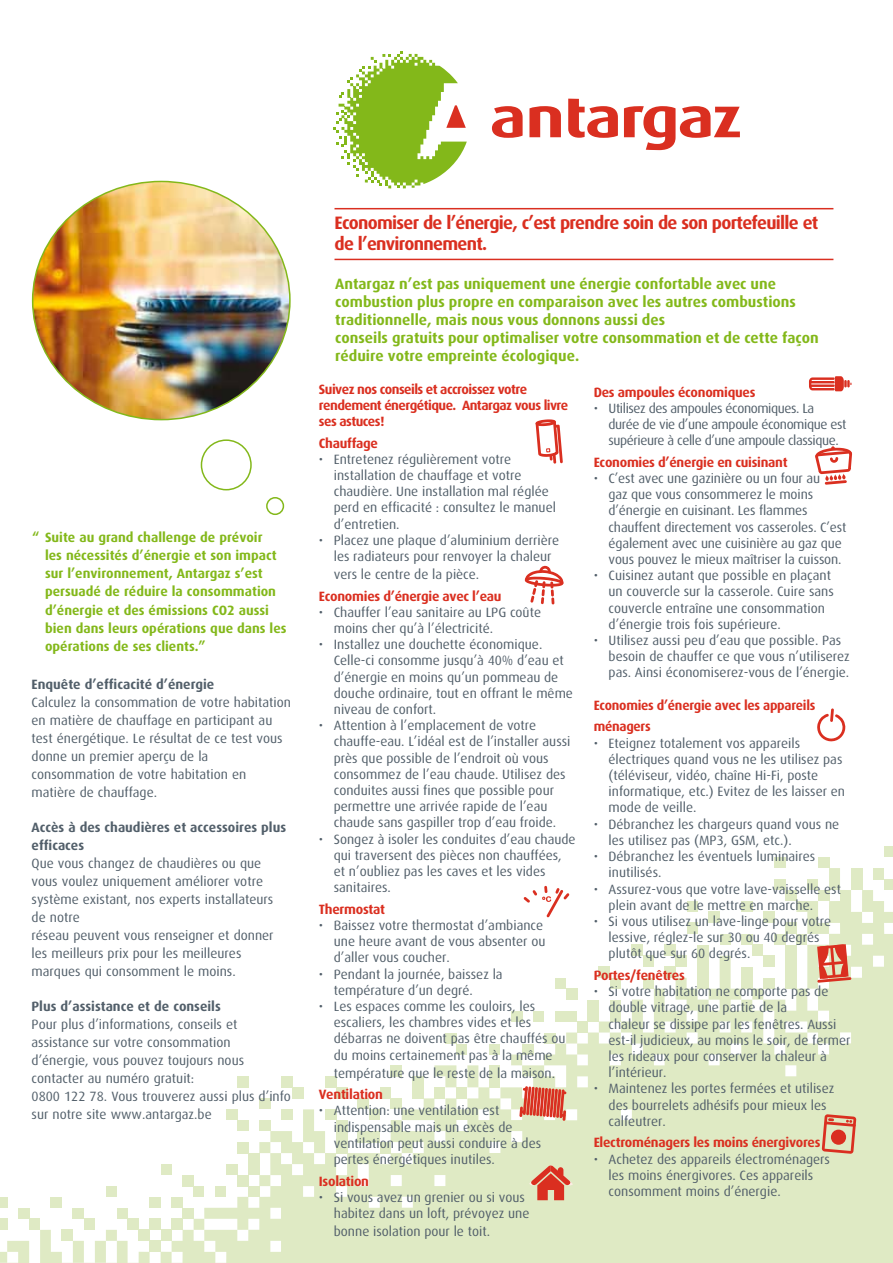
<style>
.page{position:relative;width:893px;height:1263px;background:#fff}
.page>*{position:absolute;margin:0;border:0;box-sizing:border-box;transform-origin:0 0}
.t1{font:700 18px/21.6px "Dax OT";letter-spacing:-.04em;color:#da2f20}
.t2{font:700 15px/18px "Dax OT";color:#83b81a}
.t3{font:13.5px/16.2px "Dax OT";color:#525f6a}
.t4{font:700 13.5px/18.1px "Dax OT";color:#83b81a}
.t5{font:700 13.5px/21.6px "Dax OT";letter-spacing:-.02em;color:#da2f20}
.t6{font:13.5px/16.2px "Dax OT";letter-spacing:-.03em;color:#525f6a}
.t7{font:700 13.5px/18px "Dax OT";color:#525f6a}
.t8{font:700 13.5px/16.2px "Dax OT";letter-spacing:-.04em;color:#da2f20}
</style>
<div class="page">
<div style="left:884px;top:846px;width:9px;height:11px;background:#dfeac4"></div>
<div style="left:774px;top:857px;width:11px;height:11px;background:#dfeac4"></div>
<div style="left:818px;top:857px;width:11px;height:11px;background:#dfeac4"></div>
<div style="left:851px;top:868px;width:11px;height:22px;background:#dfeac4"></div>
<div style="left:873px;top:868px;width:11px;height:11px;background:#dfeac4"></div>
<div style="left:884px;top:879px;width:9px;height:11px;background:#dfeac4"></div>
<div style="left:0;top:1197px;width:7px;height:11px;background:#dfeac4"></div>
<div style="left:0;top:1219px;width:7px;height:11px;background:#dfeac4"></div>
<svg style="left:0;top:1252px;width:7px;height:11px"></svg>
<svg style="left:7px;top:890px;width:886px;height:373px"></svg>
<svg style="left:536px;top:419px;width:27px;height:45px"></svg>
<svg style="left:525px;top:566px;width:38px;height:38px"></svg>
<svg style="left:524px;top:886px;width:45px;height:31px"></svg>
<svg style="left:519px;top:1086px;width:47px;height:35px;background:#de7a65"></svg>
<svg style="left:529px;top:1165px;width:45px;height:35px;background:#dd9076"></svg>
<div style="left:558px;top:1167px;width:5px;height:10px;background:#da2f20;border-radius:3px"></div>
<svg style="left:809px;top:376px;width:42px;height:15px"></svg>
<svg style="left:815px;top:446px;width:37px;height:39px"></svg>
<svg style="left:817px;top:708px;width:28px;height:34px"></svg>
<svg style="left:774px;top:868px;width:77px;height:121px"></svg>
<svg style="left:822px;top:1114px;width:34px;height:40px"></svg>
<div style="left:831px;top:1129px;width:15px;height:16px;background:#da2f20;border-radius:50%"></div>
<hr style="left:334px;top:208px;width:499px;height:1px;background:#da2f20">
<hr style="left:334px;top:259px;width:499px;height:1px;background:#da2f20">
<svg style="left:529px;top:106px;width:32px;height:31px"></svg>
<svg style="left:568px;top:99px;width:50px;height:39px"></svg>
<svg style="left:492px;top:106px;width:31px;height:32px"></svg>
<svg style="left:624px;top:106px;width:116px;height:44px"></svg>
<svg style="left:333px;top:51px;width:134px;height:137px"></svg>
<img style="left:33px;top:181px;width:257px;height:239px">
<div style="left:201px;top:439px;width:51px;height:51px;border:2px solid #83b81a;border-radius:50%"></div>
<div style="left:266px;top:497px;width:18px;height:18px;border:2px solid #83b81a;border-radius:50%"></div>
<p class="t4" style="left:45px;top:526px;width:243px;text-indent:-13px">“ Suite au grand challenge de prévoir<br>les nécessités d’énergie et son impact sur l’environnement, Antargaz s’est persuadé de réduire la consommation d’énergie et des émissions CO2 aussi bien dans leurs opérations que dans les opérations de ses clients.”</p>
<p class="t7" style="left:32px;top:673px;width:184px">Enquête d’efficacité d’énergie</p>
<p class="t3" style="left:32px;top:691px;width:261px;line-height:18px">Calculez la consommation de votre habitation en matière de chauffage en participant au test énergétique. Le résultat de ce test vous donne un premier aperçu de la consommation de votre habitation en matière de chauffage.</p>
<p class="t7" style="left:32px;top:816px;width:256px">Accès à des chaudières et accessoires plus efficaces</p>
<p class="t3" style="left:32px;top:852px;width:244px;line-height:18px">Que vous changez de chaudières ou que vous voulez uniquement améliorer votre système existant, nos experts installateurs de notre<br>réseau peuvent vous renseigner et donner les meilleurs prix pour les meilleures marques qui consomment le moins.</p>
<p class="t7" style="left:32px;top:995px;width:191px">Plus d’assistance et de conseils</p>
<p class="t3" style="left:32px;top:1013px;width:261px;line-height:18px">Pour plus d’informations, conseils et assistance sur votre consommation d’énergie, vous pouvez toujours nous contacter au numéro gratuit:<br>0800 122 78. Vous trouverez aussi plus d’info sur notre site www.antargaz.be</p>
<h1 class="t1" style="left:334px;top:208px;width:485px">Economiser de l’énergie, c’est prendre soin de son portefeuille et de l’environnement.</h1>
<p class="t2" style="left:335px;top:272px;width:485px">Antargaz n’est pas uniquement une énergie confortable avec une combustion plus propre en comparaison avec les autres combustions traditionnelle, mais nous vous donnons aussi des<br>conseils gratuits pour optimaliser votre consommation et de cette façon réduire votre empreinte écologique.</p>
<p class="t8" style="left:319px;top:378px;width:251px">Suivez nos conseils et accroissez votre rendement énergétique. Antargaz vous livre ses astuces!</p>
<p class="t5" style="left:319px;top:430px;width:61px">Chauffage</p>
<p class="t3" style="left:334px;top:448px;width:224px;text-indent:-15px">• Entretenez régulièrement votre installation de chauffage et votre chaudière. Une installation mal réglée perd en efficacité : consultez le manuel d’entretien.</p>
<p class="t3" style="left:319px;top:529px;width:242px;text-align:center">• Placez une plaque d’aluminium derrière les radiateurs pour renvoyer la chaleur</p>
<p class="t3" style="left:334px;top:564px;width:147px">vers le centre de la pièce.</p>
<p class="t5" style="left:319px;top:583px;width:184px">Economies d’énergie avec l’eau</p>
<p class="t3" style="left:334px;top:601px;width:209px;text-indent:-15px">• Chauffer l’eau sanitaire au LPG coûte moins cher qu’à l’électricité.</p>
<p class="t3" style="left:334px;top:634px;width:241px;text-indent:-15px">• Installez une douchette économique.<br>Celle-ci consomme jusqu’à 40% d’eau et d’énergie en moins qu’un pommeau de douche ordinaire, tout en offrant le même niveau de confort.</p>
<p class="t3" style="left:334px;top:715px;width:238px;text-indent:-15px">• Attention à l’emplacement de votre chauffe-eau. L’idéal est de l’installer aussi près que possible de l’endroit où vous consommez de l’eau chaude. Utilisez des conduites aussi fines que possible pour permettre une arrivée rapide de l’eau chaude sans gaspiller trop d’eau froide.</p>
<p class="t3" style="left:334px;top:828px;width:243px;text-indent:-15px">• Songez à isoler les conduites d’eau chaude qui traversent des pièces non chauffées, et n’oubliez pas les caves et les vides sanitaires.</p>
<p class="t5" style="left:319px;top:896px;width:68px">Thermostat</p>
<p class="t3" style="left:334px;top:915px;width:213px;text-indent:-15px">• Baissez votre thermostat d’ambiance une heure avant de vous absenter ou d’aller vous coucher.</p>
<p class="t3" style="left:334px;top:963px;width:170px;text-indent:-15px">• Pendant la journée, baissez la température d’un degré.</p>
<p class="t3" style="left:334px;top:996px;width:233px;text-indent:-15px">• Les espaces comme les couloirs, les escaliers, les chambres vides et les débarras ne doivent pas être chauffés ou du moins certainement pas à la même</p>
<p class="t3" style="left:334px;top:1062px;width:223px">température que le reste de la maison.</p>
<p class="t5" style="left:319px;top:1081px;width:65px">Ventilation</p>
<p class="t3" style="left:334px;top:1100px;width:209px;text-indent:-15px">• Attention: une ventilation est indispensable mais un excès de ventilation peut aussi conduire à des pertes énergétiques inutiles.</p>
<p class="t5" style="left:319px;top:1168px;width:52px">Isolation</p>
<p class="t3" style="left:334px;top:1186px;width:197px;text-indent:-15px">• Si vous avez un grenier ou si vous habitez dans un loft, prévoyez une</p>
<p class="t3" style="left:334px;top:1221px;width:158px">bonne isolation pour le toit.</p>
<p class="t5" style="left:594px;top:379px;width:163px">Des ampoules économiques</p>
<p class="t6" style="left:609px;top:398px;width:239px;text-indent:-15px">• Utilisez des ampoules économiques. La durée de vie d’une ampoule économique est supérieure à celle d’une ampoule classique.</p>
<p class="t5" style="left:594px;top:449px;width:195px">Economies d’énergie en cuisinant</p>
<p class="t3" style="left:609px;top:468px;width:239px;text-indent:-15px">• C’est avec une gazinière ou un four au<br>gaz que vous consommerez le moins d’énergie en cuisinant. Les flammes chauffent directement vos casseroles. C’est également avec une cuisinière au gaz que vous pouvez le mieux maîtriser la cuisson.</p>
<p class="t3" style="left:609px;top:565px;width:227px;text-indent:-15px">• Cuisinez autant que possible en plaçant un couvercle sur la casserole. Cuire sans couvercle entraîne une consommation d’énergie trois fois supérieure.</p>
<p class="t3" style="left:609px;top:630px;width:243px;text-indent:-15px">• Utilisez aussi peu d’eau que possible. Pas besoin de chauffer ce que vous n’utiliserez pas. Ainsi économiserez-vous de l’énergie.</p>
<p class="t5" style="left:594px;top:692px;width:223px">Economies d’énergie avec les appareils ménagers</p>
<p class="t3" style="left:609px;top:732px;width:238px;text-indent:-15px">• Eteignez totalement vos appareils électriques quand vous ne les utilisez pas (téléviseur, vidéo, chaîne Hi-Fi, poste informatique, etc.) Evitez de les laisser en mode de veille.</p>
<p class="t3" style="left:609px;top:813px;width:232px;text-indent:-15px">• Débranchez les chargeurs quand vous ne les utilisez pas (MP3, GSM, etc.).</p>
<p class="t3" style="left:609px;top:846px;width:208px;text-indent:-15px">• Débranchez les éventuels luminaires inutilisés.</p>
<p class="t3" style="left:609px;top:878px;width:234px;text-indent:-15px">• Assurez-vous que votre lave-vaisselle est plein avant de le mettre en marche.</p>
<p class="t3" style="left:609px;top:911px;width:224px;text-indent:-15px">• Si vous utilisez un lave-linge pour votre lessive, réglez-le sur 30 ou 40 degrés plutôt que sur 60 degrés.</p>
<p class="t5" style="left:594px;top:962px;width:93px">Portes/fenêtres</p>
<p class="t3" style="left:609px;top:981px;width:243px;text-indent:-15px">• Si votre habitation ne comporte pas de double vitrage, une partie de la<br>chaleur se dissipe par les fenêtres. Aussi est-il judicieux, au moins le soir, de fermer les rideaux pour conserver la chaleur à l’intérieur.</p>
<p class="t3" style="left:609px;top:1078px;width:227px;text-indent:-15px">• Maintenez les portes fermées et utilisez des bourrelets adhésifs pour mieux les calfeutrer.</p>
<p class="t5" style="left:594px;top:1129px;width:228px">Electroménagers les moins énergivores</p>
<p class="t3" style="left:609px;top:1148px;width:223px;text-indent:-15px">• Achetez des appareils électroménagers les moins énergivores. Ces appareils consomment moins d’énergie.</p>
</div>
